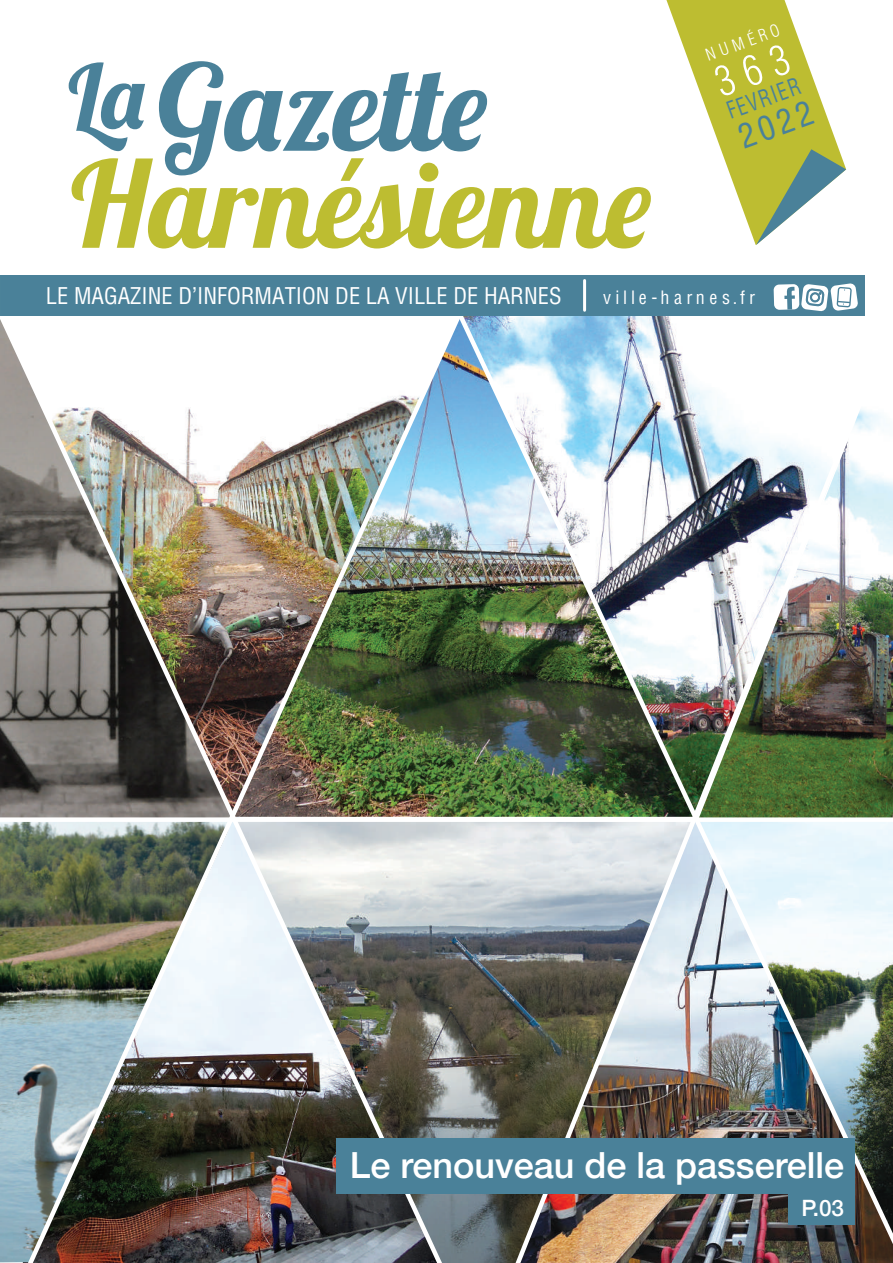
<style>
.page{position:relative;width:893px;height:1263px;background:#fff}
.page>*{position:absolute;margin:0;border:0;box-sizing:border-box;transform-origin:0 0}
.t1{font:500 36px "Helvetica Neue";color:#fff}
.t2{font:condensed 33px "Helvetica";color:#4a8199}
.t3{font:condensed 23.4px "Helvetica";color:#4a8199;scale:.83 1}
.t4{font:condensed 22.5px "Helvetica";color:#fff}
.t5{font:500 22.5px "Helvetica Neue";color:#fff}
.t6{font:condensed 18px "Helvetica";letter-spacing:.225em;color:#fff}
.t7{font:300 condensed 16.5px "Helvetica";color:#fff}
</style>
<div class="page">
<img style="left:0;top:315px;width:447px;height:948px">
<img style="left:453px;top:315px;width:40px;height:948px">
<div style="left:0;top:817px;width:893px;height:5px;background:#fff"></div>
<img style="left:493px;top:299px;width:400px;height:964px">
<div style="left:336px;top:1138px;width:519px;height:56px;background:#4a8199"></div>
<div style="left:788px;top:1194px;width:67px;height:31px;background:#4a8199"></div>
<hr style="left:0;top:275px;width:1px;height:40px;background:#4b8299">
<div style="left:1px;top:275px;width:863px;height:40px;background:#4a8199"></div>
<svg style="left:159px;top:61px;width:328px;height:97px"></svg>
<svg style="left:72px;top:158px;width:579px;height:90px"></svg>
<svg style="left:69px;top:62px;width:76px;height:89px"></svg>
<hr style="left:583px;top:280px;width:3px;height:30px;background:#fff">
<svg style="left:774px;top:283px;width:84px;height:28px"></svg>
<svg style="left:666px;top:0;width:180px;height:245px"></svg>
<p class="t7" style="left:703px;top:46px;width:79px;rotate:-20deg">NUMÉRO</p>
<h2 class="t2" style="left:733px;top:119px;width:79px;rotate:-20deg">2022</h2>
<p class="t3" style="left:723px;top:97px;width:94px;rotate:-20deg">FEVRIER</p>
<p class="t4" style="left:46px;top:281px;width:517px">LE MAGAZINE D’INFORMATION DE LA VILLE DE HARNES</p>
<p class="t6" style="left:603px;top:286px;width:153px">ville-harnes.fr</p>
<h1 class="t1" style="left:350px;top:1136px;width:496px">Le renouveau de la passerelle</h1>
<p class="t5" style="left:802px;top:1190px;width:44px">P.03</p>
</div>
